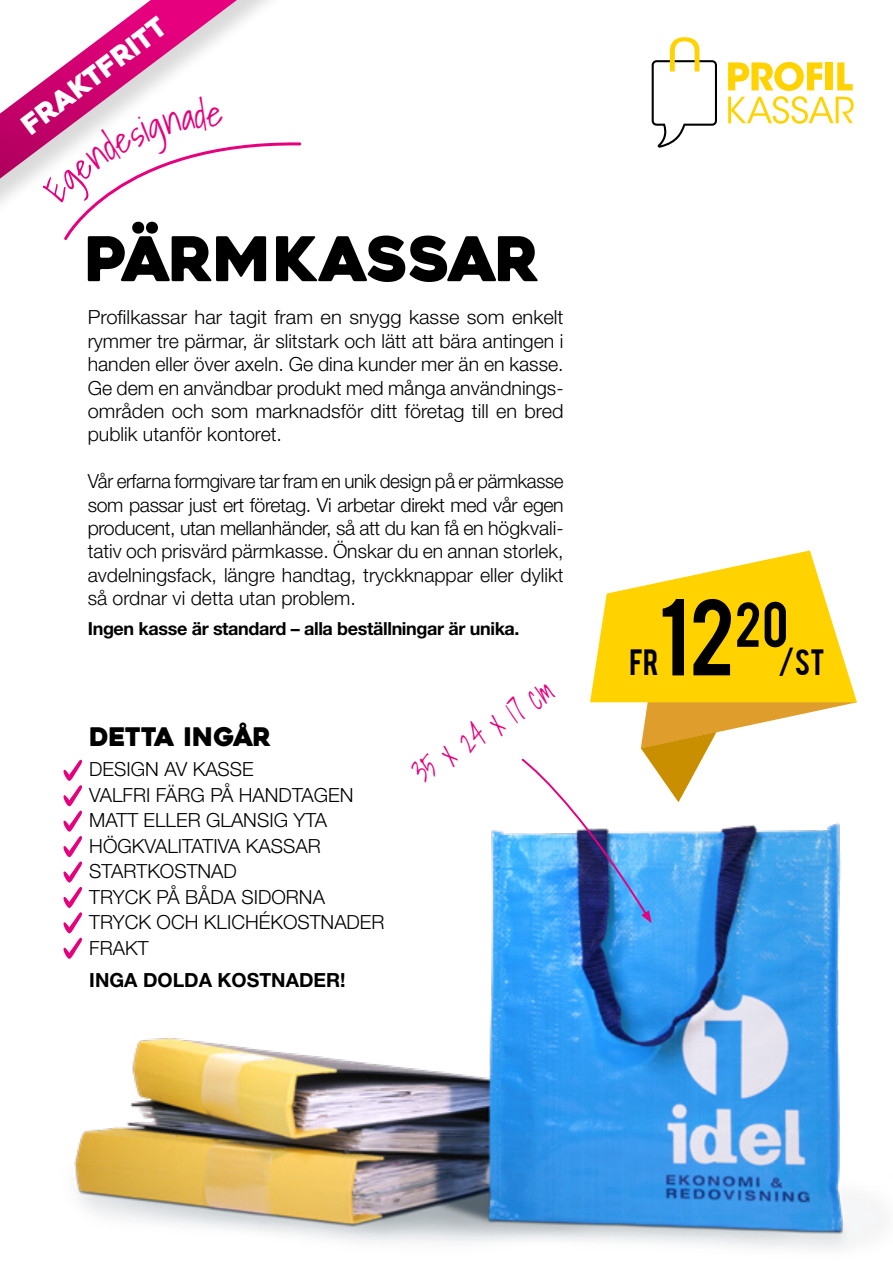
<style>
.page{position:relative;width:893px;height:1263px;background:#fff}
.page>*{position:absolute;margin:0;border:0;box-sizing:border-box;transform-origin:0 0}
.t1{font:85.8px "Bebas";color:#000}
.t2{font:61.5px "Heavitas";letter-spacing:-.025em;color:#000}
.t3{font:300 34.5px "Shadows Into";color:#e6007d;scale:.7 1}
.t4{font:28.8px "Bebas";color:#000}
.t5{font:27px "Heavitas";color:#fff}
.Brödtext{font:25.5px "Heavitas";letter-spacing:-.035em;color:#000}
.Brödtext-2{font:300 19.5px/23.4px "Helvetica Neue LT Std";color:#000;text-align:justify}
.Brödtext-3{font:700 19.5px "Helvetica Neue LT Std";color:#000}
.Bröd_rätt{font:700 18px "Helvetica Neue LT Std";letter-spacing:-.02em;color:#000}
</style>
<div class="page">
<img style="left:63px;top:770px;width:786px;height:479px">
<svg style="left:652px;top:37px;width:65px;height:111px"></svg>
<svg style="left:728px;top:62px;width:126px;height:62px"></svg>
<svg style="left:64px;top:759px;width:19px;height:200px"></svg>
<svg style="left:521px;top:550px;width:336px;height:373px"></svg>
<svg style="left:0;top:0;width:302px;height:240px"></svg>
<p class="t5" style="left:15px;top:114px;width:175px;rotate:-37deg">FRAKTFRITT</p>
<p class="t2" style="left:85px;top:221px;width:456px">PÄRMKASSAR</p>
<p class="Brödtext-2" style="left:88px;top:305px;width:477px">Profilkassar har tagit fram en snygg kasse som enkelt rymmer tre pärmar, är slitstark och lätt att bära antingen i handen eller över axeln. Ge dina kunder mer än en kasse.<br>Ge dem en användbar produkt med många användnings&shy;områden och som marknadsför ditt företag till en bred publik utanför kontoret.</p>
<p class="Brödtext-2" style="left:88px;top:469px;width:477px">Vår erfarna formgivare tar fram en unik design på er pärmkasse som passar just ert företag. Vi arbetar direkt med vår egen producent, utan mellanhänder, så att du kan få en högkvali&shy;tativ och prisvärd pärmkasse. Önskar du en annan storlek, avdelningsfack, längre handtag, tryckknappar eller dylikt så ordnar vi detta utan problem.</p>
<p class="Bröd_rätt" style="left:88px;top:618px;width:433px">Ingen kasse är standard – alla beställningar är unika.</p>
<p class="Brödtext" style="left:89px;top:721px;width:183px">DETTA INGÅR</p>
<p class="Brödtext-2" style="left:89px;top:757px;width:166px">DESIGN AV KASSE</p>
<p class="Brödtext-2" style="left:89px;top:782px;width:266px">VALFRI FÄRG PÅ HANDTAGEN</p>
<p class="Brödtext-2" style="left:89px;top:808px;width:239px">MATT ELLER GLANSIG YTA</p>
<p class="Brödtext-2" style="left:89px;top:833px;width:233px">HÖGKVALITATIVA KASSAR</p>
<p class="Brödtext-2" style="left:89px;top:859px;width:149px">STARTKOSTNAD</p>
<p class="Brödtext-2" style="left:89px;top:884px;width:237px">TRYCK PÅ BÅDA SIDORNA</p>
<p class="Brödtext-2" style="left:89px;top:910px;width:297px">TRYCK OCH KLICHÉKOSTNADER</p>
<p class="Brödtext-2" style="left:89px;top:935px;width:61px">FRAKT</p>
<p class="Brödtext-3" style="left:89px;top:968px;width:258px">INGA DOLDA KOSTNADER!</p>
<p class="t3" style="left:400px;top:751px;width:231px;rotate:-33deg">35 x 24 x 17 cm</p>
<p class="t1" style="left:659px;top:575px;width:131px">12<sup>20</sup></p>
<p class="t4" style="left:778px;top:642px;width:48px">/st</p>
<p class="t4" style="left:629px;top:642px;width:31px">fr</p>
</div>
